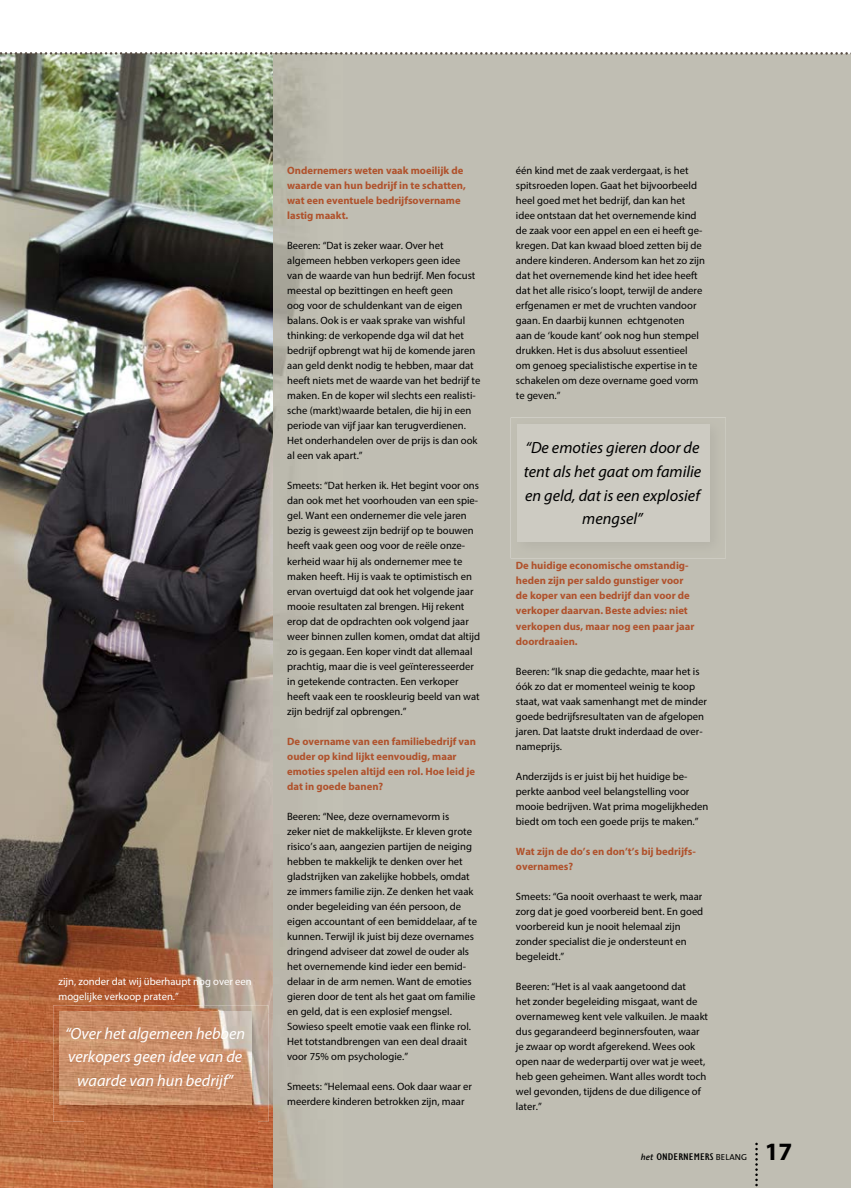
<style>
.page{position:relative;width:851px;height:1188px;background:#fff}
.page>*{position:absolute;margin:0;border:0;box-sizing:border-box;transform-origin:0 0}
.t1{font:700 25px "Myriad Pro";color:#000}
.t2{font:italic 16.25px/23.8px "Myriad Pro";color:#000;text-align:center}
.t3{font:italic 16.25px/23.8px "Myriad Pro";color:#fff;text-align:center}
.t4{font:10.62px/15px "Myriad Pro";color:#000}
.t5{font:700 10.62px/15px "Myriad Pro";color:#b0522c}
.t6{font:10.62px/15px "Myriad Pro";color:#fff}
.t7{font:condensed 10px "Gill Sans Std";color:#000;scale:1.35 1}
.s1{font-family:"The Sans";font-weight:600;font-style:italic;font-stretch:normal;font-size:8.75px}
.s2{font-family:"The Sans";font-stretch:normal;font-size:8.75px}
</style>
<div class="page">
<img style="left:0;top:55px;width:273px;height:434px">
<img style="left:0;top:489px;width:273px;height:523px">
<img style="left:0;top:1012px;width:85px;height:175px">
<img style="left:257px;top:1012px;width:16px;height:175px">
<img style="left:85px;top:1121px;width:172px;height:66px">
<div style="left:342px;top:55px;width:508px;height:1132px;background:#c0beb3"></div>
<img style="left:510px;top:417px;width:215px;height:141px">
<div style="left:517px;top:424px;width:192px;height:117px;background:#cdcbc2"></div>
<svg style="left:755px;top:1142px;width:2px;height:46px"></svg>
<svg style="left:0;top:52px;width:850px;height:3px"></svg>
<img style="left:53px;top:1005px;width:215px;height:116px">
<img style="left:60px;top:1011px;width:192px;height:93px">
<p class="t6" style="left:58px;top:973px;width:195px">zijn, zonder dat wij überhaupt nog over een mogelijke verkoop praten.”</p>
<h2 class="t3" style="left:65px;top:1020px;width:182px">“Over het algemeen hebben verkopers geen idee van de waarde van hun bedrijf”</h2>
<p class="t5" style="left:287px;top:163px;width:180px">Ondernemers weten vaak moeilijk de waarde van hun bedrijf in te schatten, wat een eventuele bedrijfsovername lastig maakt.</p>
<p class="t4" style="left:287px;top:238px;width:195px">Beeren: “Dat is zeker waar. Over het algemeen hebben verkopers geen idee<br>van de waarde van hun bedrijf. Men focust meestal op bezittingen en heeft geen<br>oog voor de schuldenkant van de eigen balans. Ook is er vaak sprake van wishful thinking: de verkopende dga wil dat het bedrijf opbrengt wat hij de komende jaren aan geld denkt nodig te hebben, maar dat heeft niets met de waarde van het bedrijf te maken. En de koper wil slechts een realisti&shy;sche (markt)waarde betalen, die hij in een periode van vijf jaar kan terugverdienen.<br>Het onderhandelen over de prijs is dan ook al een vak apart.”</p>
<p class="t4" style="left:287px;top:478px;width:194px">Smeets: “Dat herken ik. Het begint voor ons dan ook met het voorhouden van een spie&shy;gel. Want een ondernemer die vele jaren bezig is geweest zijn bedrijf op te bouwen heeft vaak geen oog voor de reële onze&shy;kerheid waar hij als ondernemer mee te maken heeft. Hij is vaak te optimistisch en ervan overtuigd dat ook het volgende jaar mooie resultaten zal brengen. Hij rekent erop dat de opdrachten ook volgend jaar weer binnen zullen komen, omdat dat altijd zo is gegaan. Een koper vindt dat allemaal prachtig, maar die is veel geïnteresseerder in getekende contracten. Een verkoper heeft vaak een te rooskleurig beeld van wat zijn bedrijf zal opbrengen.”</p>
<p class="t5" style="left:287px;top:733px;width:190px">De overname van een familiebedrijf van ouder op kind lijkt eenvoudig, maar emoties spelen altijd een rol. Hoe leid je dat in goede banen?</p>
<p class="t4" style="left:287px;top:808px;width:191px">Beeren: “Nee, deze overnamevorm is<br>zeker niet de makkelijkste. Er kleven grote risico’s aan, aangezien partijen de neiging hebben te makkelijk te denken over het gladstrijken van zakelijke hobbels, omdat ze immers familie zijn. Ze denken het vaak onder begeleiding van één persoon, de eigen accountant of een bemiddelaar, af te kunnen. Terwijl ik juist bij deze overnames dringend adviseer dat zowel de ouder als het overnemende kind ieder een bemid&shy;delaar in de arm nemen. Want de emoties gieren door de tent als het gaat om familie en geld, dat is een explosief mengsel.<br>Sowieso speelt emotie vaak een flinke rol.<br>Het totstandbrengen van een deal draait voor 75% om psychologie.”</p>
<p class="t4" style="left:287px;top:1078px;width:186px">Smeets: “Helemaal eens. Ook daar waar er meerdere kinderen betrokken zijn, maar</p>
<p class="t4" style="left:516px;top:163px;width:190px">één kind met de zaak verdergaat, is het spitsroeden lopen. Gaat het bijvoorbeeld heel goed met het bedrijf, dan kan het idee ontstaan dat het overnemende kind de zaak voor een appel en een ei heeft ge&shy;kregen. Dat kan kwaad bloed zetten bij de andere kinderen. Andersom kan het zo zijn dat het overnemende kind het idee heeft dat het alle risico’s loopt, terwijl de andere erfgenamen er met de vruchten vandoor gaan. En daarbij kunnen echtgenoten<br>aan de ‘koude kant’ ook nog hun stempel drukken. Het is dus absoluut essentieel<br>om genoeg specialistische expertise in te schakelen om deze overname goed vorm te geven.”</p>
<h2 class="t2" style="left:523px;top:435px;width:179px">“De emoties gieren door de tent als het gaat om familie en geld, dat is een explosief mengsel”</h2>
<p class="t5" style="left:516px;top:558px;width:180px">De huidige economische omstandig&shy;heden zijn per saldo gunstiger voor de koper van een bedrijf dan voor de verkoper daarvan. Beste advies: niet verkopen dus, maar nog een paar jaar doordraaien.</p>
<p class="t4" style="left:516px;top:663px;width:192px">Beeren: “Ik snap die gedachte, maar het is óók zo dat er momenteel weinig te koop staat, wat vaak samenhangt met de minder goede bedrijfsresultaten van de afgelopen jaren. Dat laatste drukt inderdaad de over&shy;nameprijs.</p>
<p class="t4" style="left:516px;top:768px;width:194px">Anderzijds is er juist bij het huidige be&shy;perkte aanbod veel belangstelling voor mooie bedrijven. Wat prima mogelijkheden biedt om toch een goede prijs te maken.”</p>
<p class="t5" style="left:516px;top:843px;width:181px">Wat zijn de do’s en don’t’s bij bedrijfs&shy;overnames?</p>
<p class="t4" style="left:516px;top:888px;width:189px">Smeets: “Ga nooit overhaast te werk, maar zorg dat je goed voorbereid bent. En goed voorbereid kun je nooit helemaal zijn zonder specialist die je ondersteunt en begeleidt.”</p>
<p class="t4" style="left:516px;top:978px;width:194px">Beeren: “Het is al vaak aangetoond dat<br>het zonder begeleiding misgaat, want de overnameweg kent vele valkuilen. Je maakt dus gegarandeerd beginnersfouten, waar je zwaar op wordt afgerekend. Wees ook open naar de wederpartij over wat je weet, heb geen geheimen. Want alles wordt toch wel gevonden, tijdens de due diligence of later.”</p>
<p class="t7" style="left:640px;top:1151px;width:80px"><span class="s1">het</span> ONDERNEMERS <span class="s2">BELANG</span></p>
<h1 class="t1" style="left:764px;top:1135px;width:29px">17</h1>
</div>
